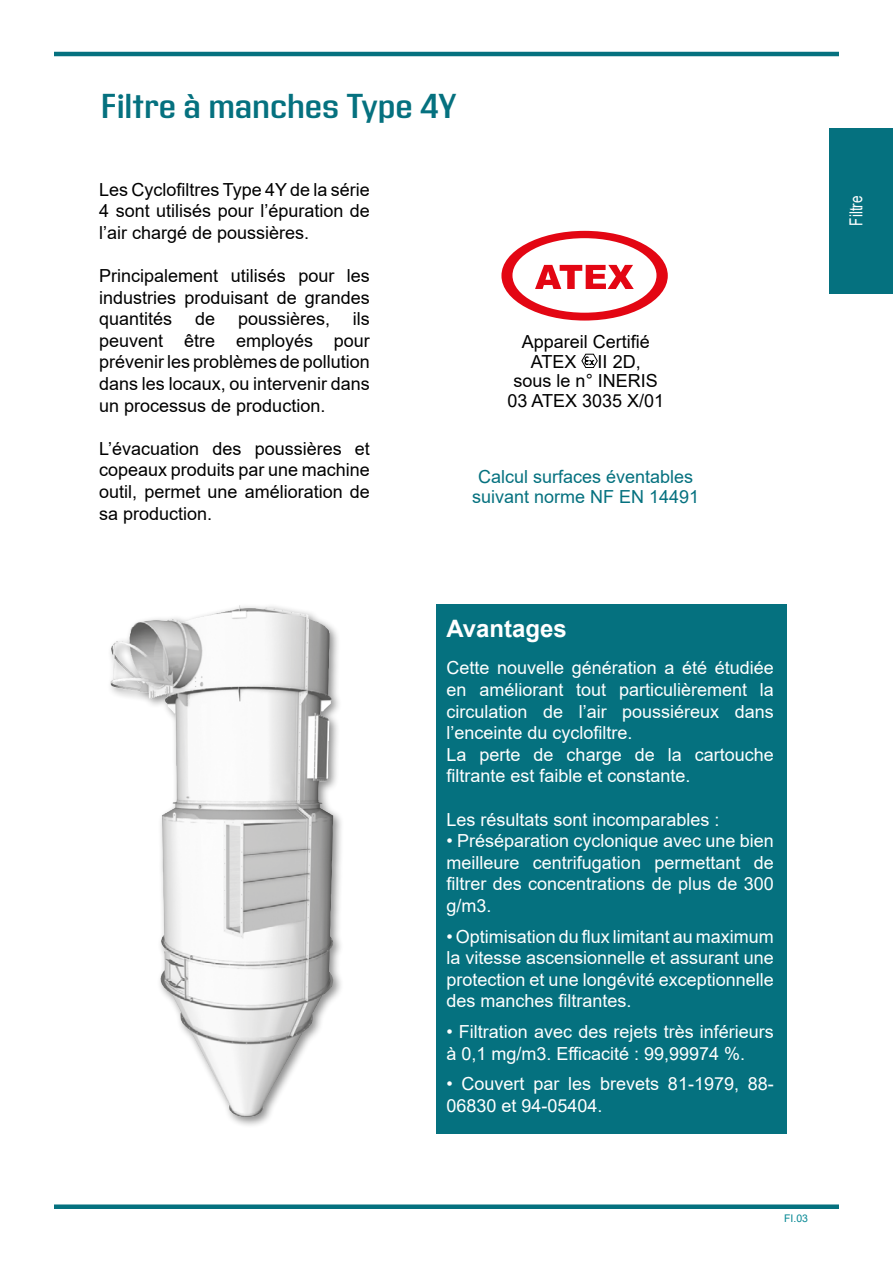
<style>
.page{position:relative;width:893px;height:1263px;background:#fff}
.page>*{position:absolute;margin:0;border:0;box-sizing:border-box;transform-origin:0 0}
.t1{font:600 34.5px "Address Sans Pro";color:#05717f}
.t2{font:700 24px "Arial";color:#fff}
.t3{font:18px/21.6px "Arial";color:#fff}
.t4{font:18px/21.6px "Arial";color:#000;text-align:justify}
.t5{font:18px/19.5px "Arial";color:#05717f;text-align:center}
.t6{font:18px "Arial";color:#fff;scale:.75 1}
.t7{font:10.5px "Arial";color:#028692}
</style>
<div class="page">
<hr style="left:54px;top:52px;width:785px;height:4px;background:#05717f">
<div style="left:54px;top:1204px;width:785px;height:5px;background:#05717f"></div>
<div style="left:829px;top:128px;width:64px;height:166px;background:#05717f"></div>
<div style="left:106px;top:601px;width:238px;height:527px;background:#000;opacity:.45"></div>
<img style="left:111px;top:605px;width:129px;height:252px">
<svg style="left:581px;top:354px;width:17px;height:14px"></svg>
<div style="left:501px;top:231px;width:167px;height:90px;background:#e30613;border-radius:50%"></div>
<div style="left:512px;top:238px;width:144px;height:75px;background:#fff;border-radius:50%"></div>
<svg style="left:535px;top:265px;width:99px;height:24px"></svg>
<div style="left:436px;top:605px;width:351px;height:529px;background:#05717f"></div>
<h1 class="t1" style="left:101px;top:86px;width:357px">Filtre à manches Type 4Y</h1>
<p class="t4" style="left:99px;top:178px;width:272px">Les Cyclofiltres Type 4Y de la série 4 sont utilisés pour l’épuration de l’air chargé de poussières.</p>
<p class="t4" style="left:99px;top:265px;width:272px">Principalement utilisés pour les industries produisant de grandes quantités</p>
<p class="t4" style="left:195px;top:308px;width:22px">de</p>
<p class="t4" style="left:238px;top:308px;width:94px">poussières,</p>
<p class="t4" style="left:99px;top:308px;width:272px;text-indent:254px">ils peuvent être employés pour prévenir les problèmes de pollution dans les locaux, ou intervenir dans un processus de production.</p>
<p class="t4" style="left:99px;top:438px;width:272px">L’évacuation des poussières et copeaux produits par une machine outil, permet une amélioration de sa production.</p>
<p class="t4" style="left:507px;top:332px;width:158px;line-height:19.5px;text-align:center">Appareil Certifié<br>ATEX II 2D,<br>sous le n° INERIS<br>03 ATEX 3035 X/01</p>
<p class="t5" style="left:472px;top:467px;width:229px">Calcul surfaces éventables suivant norme NF EN 14491</p>
<h2 class="t2" style="left:446px;top:611px;width:122px">Avantages</h2>
<p class="t3" style="left:446px;top:657px;width:329px">Cette nouvelle génération a été étudiée en améliorant tout particulièrement la circulation de l’air poussiéreux dans l’enceinte du cyclofiltre.<br>La perte de charge de la cartouche filtrante est faible et constante.</p>
<p class="t3" style="left:446px;top:808px;width:275px">Les résultats sont incomparables :</p>
<p class="t3" style="left:446px;top:830px;width:329px;text-align:justify">• Préséparation cyclonique avec une bien meilleure centrifugation permettant de filtrer des concentrations de plus de 300 g/m3.</p>
<p class="t3" style="left:446px;top:925px;width:329px;text-align:justify">• Optimisation du flux limitant au maximum la vitesse ascensionnelle et assurant une protection et une longévité exceptionnelle des manches filtrantes.</p>
<p class="t3" style="left:446px;top:1021px;width:329px">• Filtration avec des rejets très inférieurs à 0,1 mg/m3. Efficacité : 99,99974 %.</p>
<p class="t3" style="left:446px;top:1073px;width:329px">• Couvert par les brevets 81-1979, 88-<br>06830 et 94-05404.</p>
<p class="t7" style="left:784px;top:1211px;width:25px">FI.03</p>
<p class="t6" style="left:844px;top:226px;width:41px;rotate:-90deg">Filtre</p>
</div>
